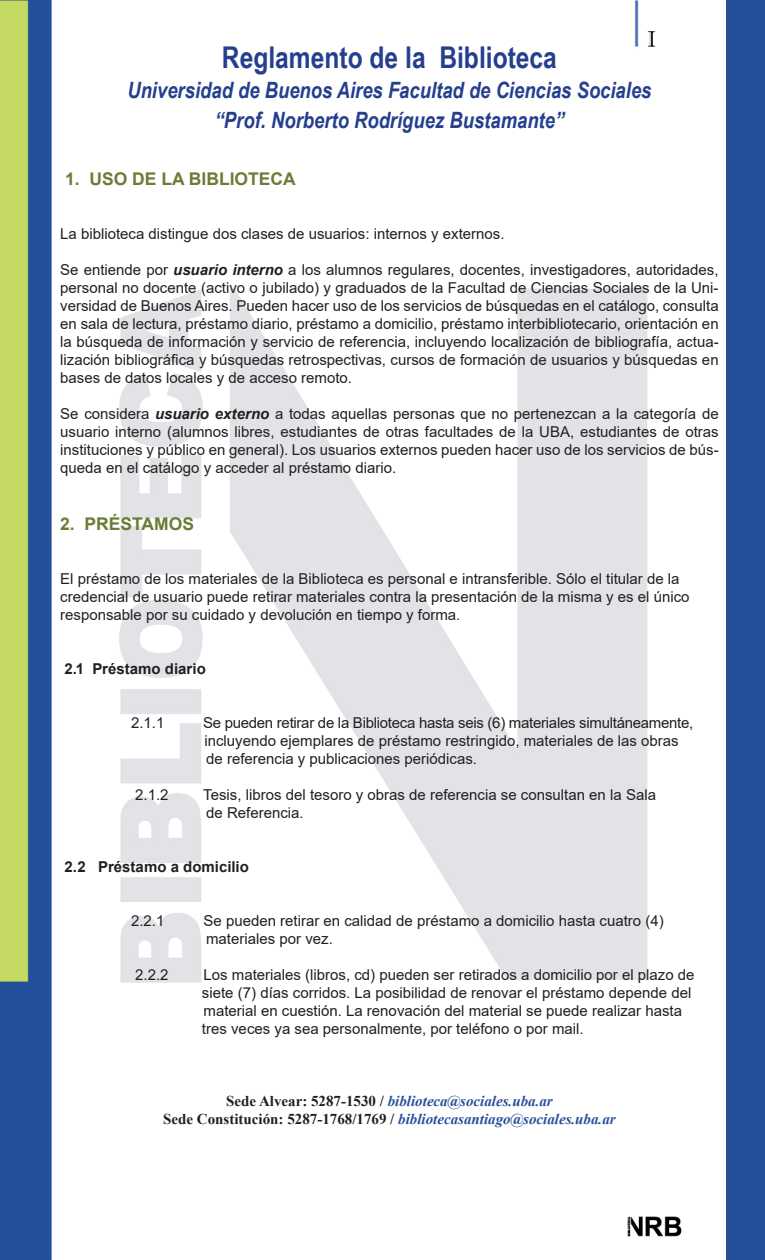
<style>
.page{position:relative;width:765px;height:1260px;background:#fff}
.page>*{position:absolute;margin:0;border:0;box-sizing:border-box;transform-origin:0 0}
.t1{font:700 30px "Arial Narrow";color:#253f8e}
.t2{font:italic 700 22.5px/30px "Arial Narrow";color:#253f8e;text-align:center}
.t3{font:700 17.5px "Arial";color:#6b7c36}
.t4{font:15px/18px "Arial";color:#231f20}
.t5{font:italic 700 15px/18px "Times New Roman";color:#284f9a;text-align:center}
.t6{font:700 15px "Arial";color:#231f20}
.s1{font-weight:700;font-style:italic}
.s2{font-style:normal;color:#231f20}
</style>
<div class="page">
<img style="left:0;top:0;width:765px;height:1260px">
<h1 class="t1" style="left:222px;top:34px;width:336px">Reglamento de la Biblioteca</h1>
<h2 class="t2" style="left:127px;top:74px;width:526px">Universidad de Buenos Aires Facultad de Ciencias Sociales “Prof. Norberto Rodríguez Bustamante”</h2>
<p class="t3" style="left:65px;top:166px;width:232px">1. USO DE LA BIBLIOTECA</p>
<p class="t4" style="left:60px;top:224px;width:446px">La biblioteca distingue dos clases de usuarios: internos y externos.</p>
<p class="t4" style="left:60px;top:260px;width:660px;text-align:justify">Se entiende por <span class="s1">usuario interno</span> a los alumnos regulares, docentes, investigadores, autoridades, personal no docente (activo o jubilado) y graduados de la Facultad de Ciencias Sociales de la Uni&shy;versidad de Buenos Aires. Pueden hacer uso de los servicios de búsquedas en el catálogo, consulta en sala de lectura, préstamo diario, préstamo a domicilio, préstamo interbibliotecario, orientación en la búsqueda de información y servicio de referencia, incluyendo localización de bibliografía, actua&shy;lización bibliográfica y búsquedas retrospectivas, cursos de formación de usuarios y búsquedas en bases de datos locales y de acceso remoto.</p>
<p class="t4" style="left:60px;top:404px;width:660px;text-align:justify">Se considera <span class="s1">usuario externo</span> a todas aquellas personas que no pertenezcan a la categoría de usuario interno (alumnos libres, estudiantes de otras facultades de la UBA, estudiantes de otras instituciones y público en general). Los usuarios externos pueden hacer uso de los servicios de bús&shy;queda en el catálogo y acceder al préstamo diario.</p>
<p class="t3" style="left:60px;top:511px;width:135px">2. PRÉSTAMOS</p>
<p class="t4" style="left:60px;top:569px;width:631px">El préstamo de los materiales de la Biblioteca es personal e intransferible. Sólo el titular de la credencial de usuario puede retirar materiales contra la presentación de la misma y es el único responsable por su cuidado y devolución en tiempo y forma.</p>
<p class="t6" style="left:64px;top:658px;width:143px">2.1 Préstamo diario</p>
<p class="t4" style="left:131px;top:713px;width:35px">2.1.1</p>
<p class="t4" style="left:203px;top:713px;width:492px">Se pueden retirar de la Biblioteca hasta seis (6) materiales simultáneamente, incluyendo ejemplares de préstamo restringido, materiales de las obras de referencia y publicaciones periódicas.</p>
<p class="t4" style="left:135px;top:785px;width:35px">2.1.2</p>
<p class="t4" style="left:203px;top:785px;width:454px">Tesis, libros del tesoro y obras de referencia se consultan en la Sala de Referencia.</p>
<p class="t6" style="left:64px;top:856px;width:186px">2.2 Préstamo a domicilio</p>
<p class="t4" style="left:131px;top:911px;width:35px">2.2.1</p>
<p class="t4" style="left:204px;top:911px;width:462px">Se pueden retirar en calidad de préstamo a domicilio hasta cuatro (4) materiales por vez.</p>
<p class="t4" style="left:135px;top:965px;width:35px">2.2.2</p>
<p class="t4" style="left:202px;top:965px;width:494px">Los materiales (libros, cd) pueden ser retirados a domicilio por el plazo de siete (7) días corridos. La posibilidad de renovar el préstamo depende del material en cuestión. La renovación del material se puede realizar hasta tres veces ya sea personalmente, por teléfono o por mail.</p>
<p class="t5" style="left:163px;top:1091px;width:454px"><span class="s2">Sede Alvear: 5287-1530 /</span> biblioteca@sociales.uba.ar<br><span class="s2">Sede Constitución: 5287-1768/1769 /</span> bibliotecasantiago@sociales.uba.ar</p>
</div>
